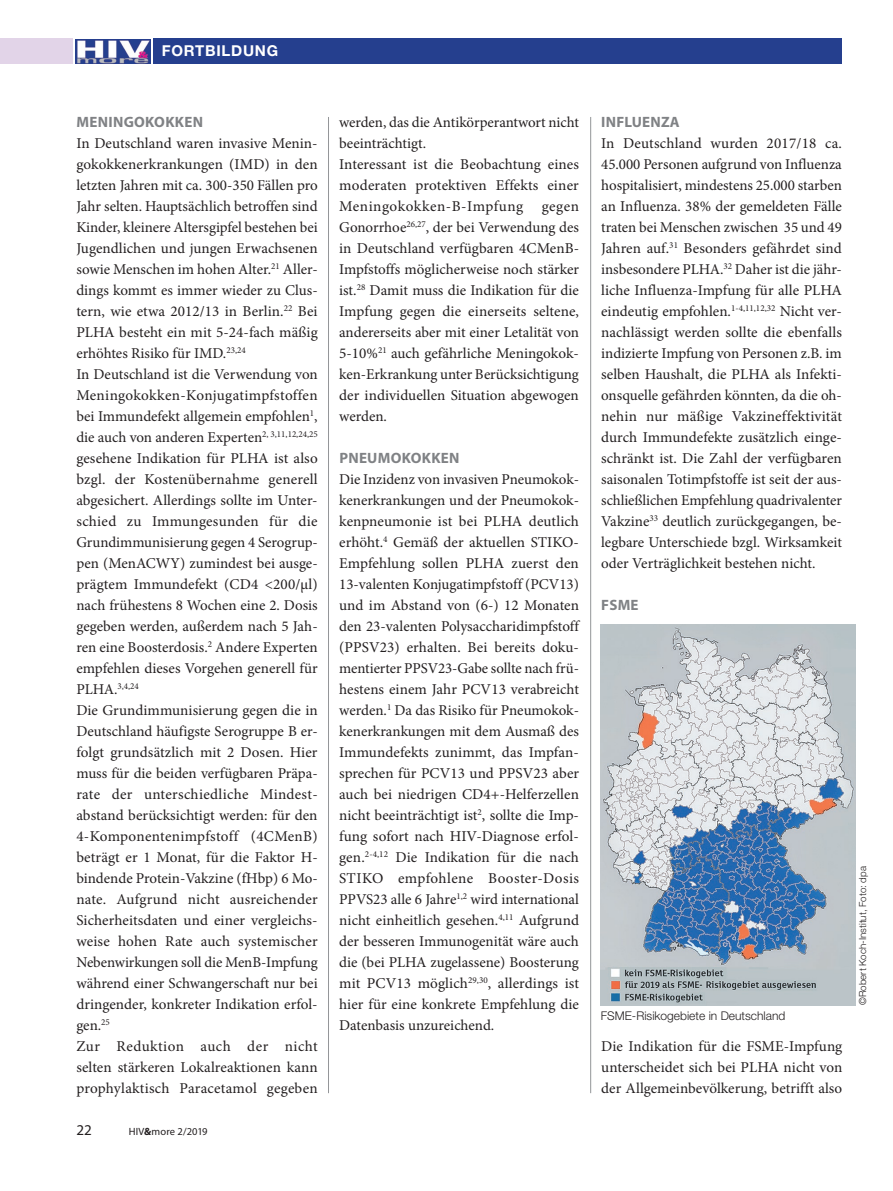
<style>
.page{position:relative;width:893px;height:1191px;background:#fff}
.page>*{position:absolute;margin:0;border:0;box-sizing:border-box;transform-origin:0 0}
.Fliesstext{font:15px/21px "Minion Pro";color:#231f20;text-align:justify}
.Fliesstext-2{font:700 15px "Myriad Pro";letter-spacing:.02em;color:#808285}
.t1{font:700 15px "Helvetica Neue";letter-spacing:.05em;color:#fff}
.t2{font:15px "Myriad Pro";color:#231f20}
.BU_Text{font:300 12px "Helvetica Neue";color:#231f20}
.t3{font:10.5px "Myriad Pro";letter-spacing:.01em;color:#231f20}
.Autor{font:300 9.75px "Helvetica Neue";color:#231f20}
.Fliesstext-3{font:9px "Minion Pro";color:#231f20}
.s1{font-size:15px}
.s2{font-weight:700}
</style>
<div class="page">
<div style="left:153px;top:39px;width:689px;height:25px;background:#253f8e"></div>
<div style="left:0;top:39px;width:72px;height:25px;background:#e2d4e8"></div>
<img style="left:76px;top:39px;width:74px;height:25px">
<hr style="left:328px;top:117px;width:1px;height:976px;background:#939598">
<hr style="left:590px;top:117px;width:1px;height:976px;background:#939598">
<img style="left:601px;top:624px;width:254px;height:381px">
<p class="t1" style="left:162px;top:42px;width:118px">FORTBILDUNG</p>
<p class="Fliesstext-2" style="left:77px;top:112px;width:128px">MENINGOKOKKEN</p>
<p class="Fliesstext" style="left:76px;top:133px;width:243px">In Deutschland waren invasive Menin&shy;gokokkenerkrankungen (IMD) in den letzten Jahren mit ca. 300-350 Fällen pro Jahr selten. Hauptsächlich betroffen sind Kinder, kleinere Altersgipfel bestehen bei Jugendlichen und jungen Erwachsenen sowie Menschen im hohen Alter.<sup>21</sup> Aller&shy;dings kommt es immer wieder zu Clus&shy;tern, wie etwa 2012/13 in Berlin.<sup>22</sup> Bei PLHA besteht ein mit 5-24-fach mäßig erhöhtes Risiko für IMD.<sup>23,24</sup></p>
<p class="Fliesstext" style="left:76px;top:364px;width:243px">In Deutschland ist die Verwendung von Meningokokken-Konjugatimpfstoffen bei Immundefekt allgemein empfohlen<sup>1</sup>, die auch von anderen Experten<sup>2,</sup> <sup>3,11,12,24,25 </sup>gesehene Indikation für PLHA ist also bzgl. der Kostenübernahme generell abgesichert. Allerdings sollte im Unter&shy;schied zu Immungesunden für die Grundimmunisierung gegen 4 Serogrup&shy;pen (MenACWY) zumindest bei ausge&shy;prägtem Immundefekt (CD4 &lt;200/µl) nach frühestens 8 Wochen eine 2. Dosis gegeben werden, außerdem nach 5 Jah&shy;ren eine Boosterdosis.<sup>2</sup> Andere Experten empfehlen dieses Vorgehen generell für</p>
<p class="Fliesstext-3" style="left:76px;top:680px;width:64px"><span class="s1">PLHA.</span>3,4,24</p>
<p class="Fliesstext" style="left:76px;top:700px;width:243px">Die Grundimmunisierung gegen die in Deutschland häufigste Serogruppe B er&shy;folgt grundsätzlich mit 2 Dosen. Hier muss für die beiden verfügbaren Präpa&shy;rate der unterschiedliche Mindest&shy;abstand berücksichtigt werden: für den 4-Komponentenimpfstoff (4CMenB) beträgt er 1 Monat, für die Faktor H&shy;bindende Protein-Vakzine (fHbp) 6 Mo&shy;nate. Aufgrund nicht ausreichender Sicherheitsdaten und einer vergleichs&shy;weise hohen Rate auch systemischer Nebenwirkungen soll die MenB-Impfung während einer Schwangerschaft nur bei dringender, konkreter Indikation erfol&shy;gen.<sup>25</sup></p>
<p class="Fliesstext" style="left:76px;top:1036px;width:243px">Zur Reduktion auch der nicht selten stärkeren Lokalreaktionen kann prophylaktisch Paracetamol gegeben</p>
<p class="t2" style="left:77px;top:1120px;width:17px">22</p>
<p class="t3" style="left:129px;top:1125px;width:80px">HIV<span class="s2">&amp;</span>more 2/2019</p>
<p class="Fliesstext" style="left:339px;top:112px;width:241px">werden, das die Antikörperantwort nicht beeinträchtigt.</p>
<p class="Fliesstext" style="left:339px;top:154px;width:241px">Interessant ist die Beobachtung eines moderaten protektiven Effekts einer Meningokokken-B-Impfung gegen Gonorrhoe<sup>26,27</sup>, der bei Verwendung des in Deutschland verfügbaren 4CMenB-Impfstoffs möglicherweise noch stärker ist.<sup>28</sup> Damit muss die Indikation für die Impfung gegen die einerseits seltene, andererseits aber mit einer Letalität von 5-10%<sup>21</sup> auch gefährliche Meningokok&shy;ken-Erkrankung unter Berücksichtigung der individuellen Situation abgewogen werden.</p>
<p class="Fliesstext-2" style="left:339px;top:448px;width:122px">PNEUMOKOKKEN</p>
<p class="Fliesstext" style="left:339px;top:469px;width:241px">Die Inzidenz von invasiven Pneumokok&shy;kenerkrankungen und der Pneumokok&shy;kenpneumonie ist bei PLHA deutlich erhöht.<sup>4</sup> Gemäß der aktuellen STIKO-Empfehlung sollen PLHA zuerst den 13-valenten Konjugatimpfstoff (PCV13) und im Abstand von (6-) 12 Monaten den 23-valenten Polysaccharidimpfstoff (PPSV23) erhalten. Bei bereits doku&shy;mentierter PPSV23-Gabe sollte nach frü&shy;hestens einem Jahr PCV13 verabreicht werden.<sup>1</sup> Da das Risiko für Pneumokok&shy;kenerkrankungen mit dem Ausmaß des Immundefekts zunimmt, das Impfan&shy;sprechen für PCV13 und PPSV23 aber auch bei niedrigen CD4+-Helferzellen nicht beeinträchtigt ist<sup>2</sup>, sollte die Imp&shy;fung sofort nach HIV-Diagnose erfol&shy;gen.<sup>2-4,12</sup> Die Indikation für die nach STIKO empfohlene Booster-Dosis PPVS23 alle 6 Jahre<sup>1,2</sup> wird international nicht einheitlich gesehen.<sup>4,11</sup> Aufgrund der besseren Immunogenität wäre auch die (bei PLHA zugelassene) Boosterung mit PCV13 möglich<sup>29,30</sup>, allerdings ist hier für eine konkrete Empfehlung die Datenbasis unzureichend.</p>
<p class="Fliesstext-2" style="left:601px;top:112px;width:80px">INFLUENZA</p>
<p class="Fliesstext" style="left:601px;top:133px;width:242px">In Deutschland wurden 2017/18 ca.<br>45.000 Personen aufgrund von Influenza hospitalisiert, mindestens 25.000 starben an Influenza. 38% der gemeldeten Fälle traten bei Menschen zwischen 35 und 49<br>Jahren auf.<sup>31</sup> Besonders gefährdet sind insbesondere PLHA.<sup>32</sup> Daher ist die jähr&shy;liche Influenza-Impfung für alle PLHA eindeutig empfohlen.<sup>1-4,11,12,32</sup> Nicht ver&shy;nachlässigt werden sollte die ebenfalls indizierte Impfung von Personen z.B. im selben Haushalt, die PLHA als Infekti&shy;onsquelle gefährden könnten, da die oh&shy;nehin nur mäßige Vakzineffektivität durch Immundefekte zusätzlich einge&shy;schränkt ist. Die Zahl der verfügbaren saisonalen Totimpfstoffe ist seit der aus&shy;schließlichen Empfehlung quadrivalenter Vakzine<sup>33</sup> deutlich zurückgegangen, be&shy;legbare Unterschiede bzgl. Wirksamkeit oder Verträglichkeit bestehen nicht.</p>
<p class="Fliesstext-2" style="left:601px;top:595px;width:39px">FSME</p>
<p class="BU_Text" style="left:601px;top:1008px;width:186px">FSME-Risikogebiete in Deutschland</p>
<p class="Fliesstext" style="left:601px;top:1036px;width:243px">Die Indikation für die FSME-Impfung unterscheidet sich bei PLHA nicht von der Allgemeinbevölkerung, betrifft also</p>
<p class="Autor" style="left:857px;top:1005px;width:140px;rotate:-90deg">©Robert Koch-Institut, Foto: dpa</p>
</div>
